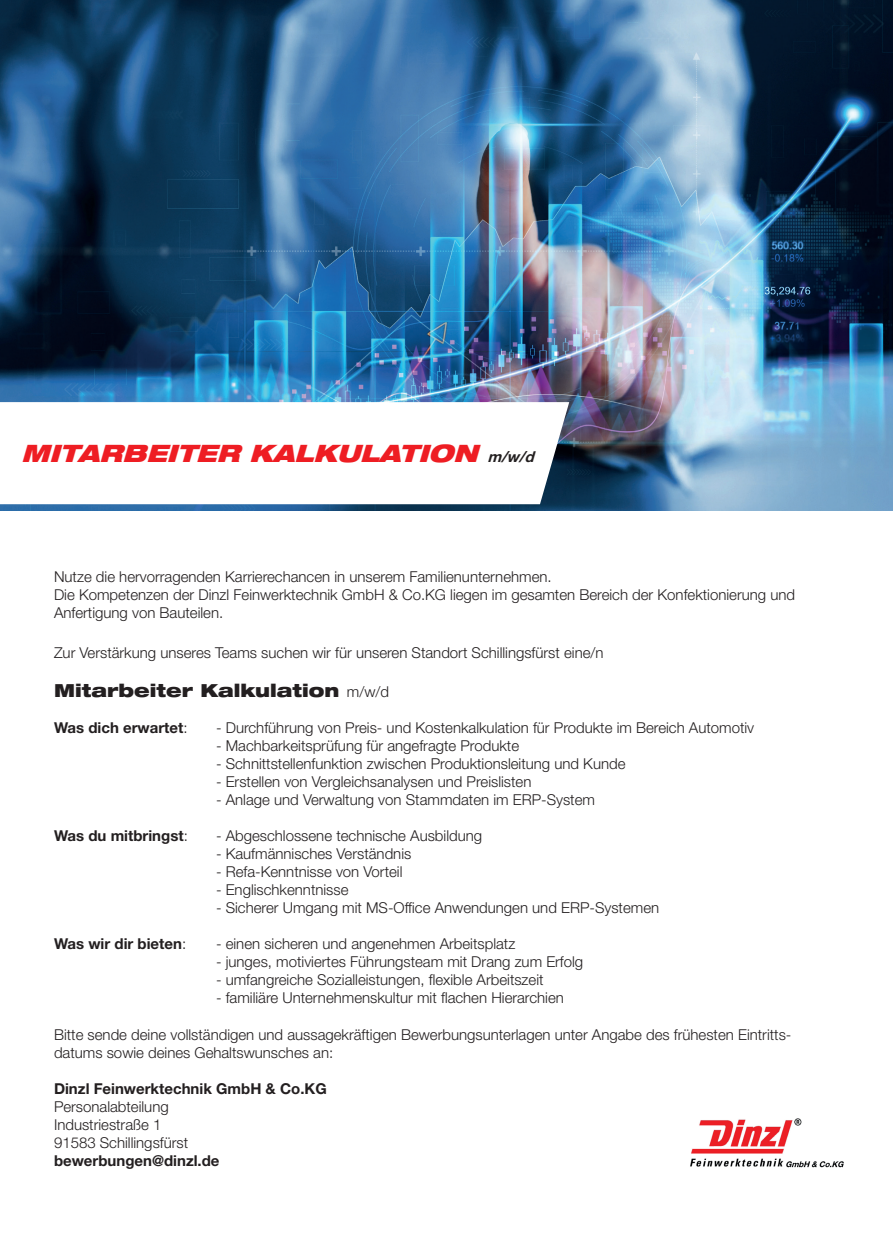
<style>
.page{position:relative;width:893px;height:1234px;background:#fff}
.page>*{position:absolute;margin:0;border:0;box-sizing:border-box;transform-origin:0 0}
.t1{font:italic 900 expanded 24px "Helvetica Neue LT Std";color:#ee1d23}
.t2{font:900 expanded 18px "Helvetica Neue LT Std";color:#231f20}
.t3{font:300 15px/18px "Helvetica Neue LT Std";color:#231f20}
.t4{font:700 15px "Helvetica Neue LT Std";color:#231f20}
.s1{font-weight:700;font-stretch:normal;font-size:15px;color:#231f20}
.s2{font-weight:300;font-stretch:normal;font-size:15px}
.s3{font-weight:300}
</style>
<div class="page">
<img style="left:0;top:0;width:893px;height:510px">
<svg style="left:0;top:402px;width:569px;height:102px"></svg>
<img style="left:690px;top:1118px;width:154px;height:50px">
<h1 class="t1" style="left:21px;top:437px;width:519px">MITARBEITER KALKULATION <span class="s1">m/w/d</span></h1>
<p class="t3" style="left:54px;top:567px;width:743px">Nutze die hervorragenden Karrierechancen in unserem Familienunternehmen.<br>Die Kompetenzen der Dinzl Feinwerktechnik GmbH &amp; Co.KG liegen im gesamten Bereich der Konfektionierung und<br>Anfertigung von Bauteilen.</p>
<p class="t3" style="left:54px;top:642px;width:551px">Zur Verstärkung unseres Teams suchen wir für unseren Standort Schillingsfürst eine/n</p>
<p class="t2" style="left:54px;top:679px;width:337px">Mitarbeiter Kalkulation <span class="s2">m/w/d</span></p>
<p class="t4" style="left:54px;top:718px;width:135px">Was dich erwartet<span class="s3">:</span></p>
<p class="t3" style="left:216px;top:718px;width:540px">- Durchführung von Preis- und Kostenkalkulation für Produkte im Bereich Automotiv</p>
<p class="t3" style="left:216px;top:736px;width:305px">- Machbarkeitsprüfung für angefragte Produkte</p>
<p class="t3" style="left:216px;top:754px;width:411px">- Schnittstellenfunktion zwischen Produktionsleitung und Kunde</p>
<p class="t3" style="left:216px;top:772px;width:317px">- Erstellen von Vergleichsanalysen und Preislisten</p>
<p class="t3" style="left:216px;top:790px;width:380px">- Anlage und Verwaltung von Stammdaten im ERP-System</p>
<p class="t4" style="left:54px;top:826px;width:135px">Was du mitbringst<span class="s3">:</span></p>
<p class="t3" style="left:216px;top:826px;width:268px">- Abgeschlossene technische Ausbildung</p>
<p class="t3" style="left:216px;top:844px;width:197px">- Kaufmännisches Verständnis</p>
<p class="t3" style="left:216px;top:862px;width:188px">- Refa-Kenntnisse von Vorteil</p>
<p class="t3" style="left:216px;top:880px;width:134px">- Englischkenntnisse</p>
<p class="t3" style="left:216px;top:898px;width:445px">- Sicherer Umgang mit MS-Office Anwendungen und ERP-Systemen</p>
<p class="t4" style="left:54px;top:934px;width:134px">Was wir dir bieten<span class="s3">:</span></p>
<p class="t3" style="left:216px;top:934px;width:301px">- einen sicheren und angenehmen Arbeitsplatz</p>
<p class="t3" style="left:216px;top:952px;width:369px">- junges, motiviertes Führungsteam mit Drang zum Erfolg</p>
<p class="t3" style="left:216px;top:970px;width:329px">- umfangreiche Sozialleistungen, flexible Arbeitszeit</p>
<p class="t3" style="left:216px;top:988px;width:349px">- familiäre Unternehmenskultur mit flachen Hierarchien</p>
<p class="t3" style="left:54px;top:1024px;width:739px">Bitte sende deine vollständigen und aussagekräftigen Bewerbungsunterlagen unter Angabe des frühesten Eintritts&shy;datums sowie deines Gehaltswunsches an:</p>
<p class="t4" style="left:54px;top:1078px;width:274px">Dinzl Feinwerktechnik GmbH &amp; Co.KG</p>
<p class="t3" style="left:54px;top:1096px;width:136px">Personalabteilung<br>Industriestraße 1<br>91583 Schillingsfürst</p>
<p class="t4" style="left:54px;top:1150px;width:167px">bewerbungen@dinzl.de</p>
</div>
